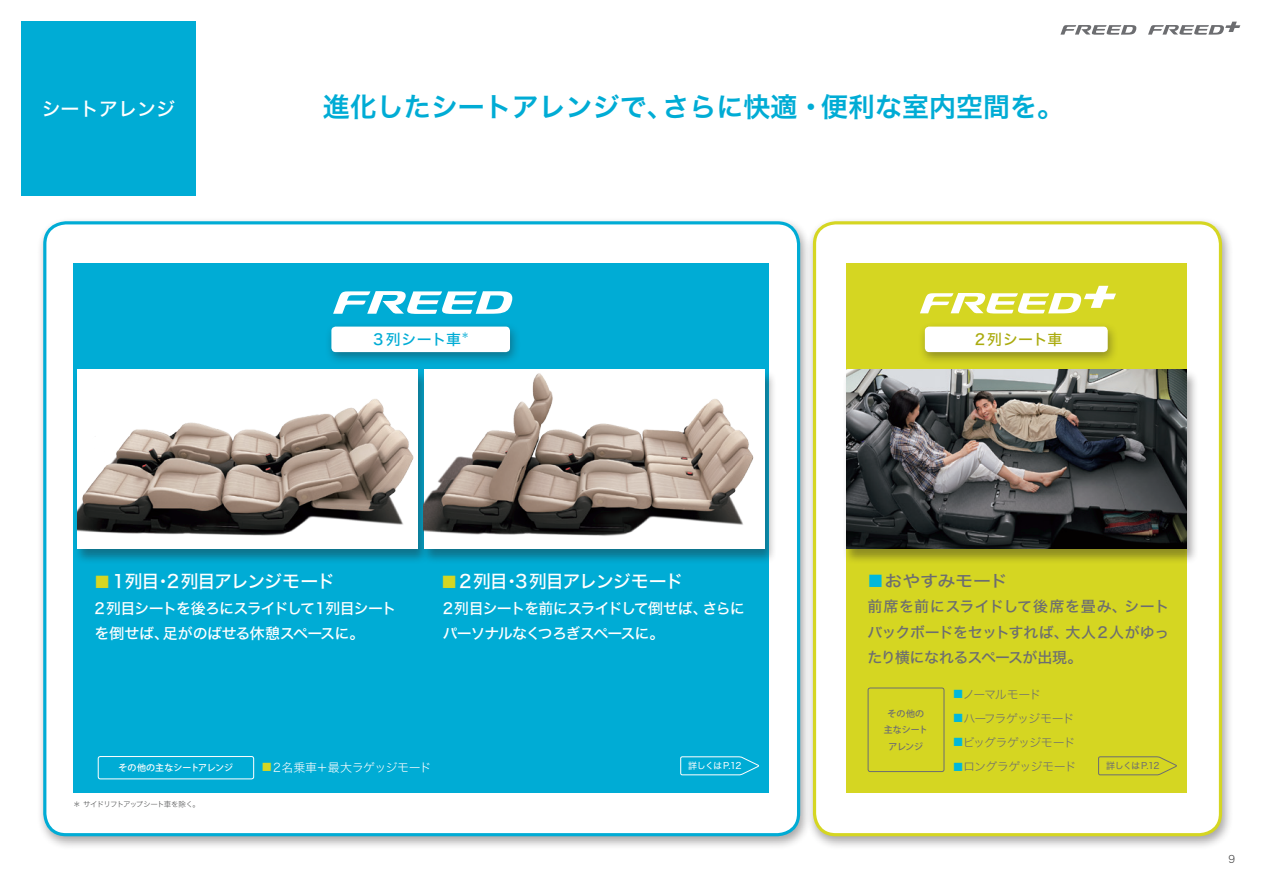
<style>
.page{position:relative;width:1263px;height:893px;background:#fff}
.page>*{position:absolute;margin:0;border:0;box-sizing:border-box;transform-origin:0 0}
.t1{font:27px "Hira Kaku Std W6";color:#00acd5}
.t2{font:19.2px "Hira Kaku Std W5";color:#fff}
.t3{font:18px "Hira Kaku Std W5";letter-spacing:-.07em;color:#fff}
.t4{font:16.2px "Hira Kaku Std W5";letter-spacing:-.02em;color:#6c6d70;scale:1.11 1}
.t5{font:15px/25.5px "Hira Kaku Std W5";letter-spacing:-.03em;color:#6c6d70;text-align:justify}
.t6{font:15px/25.5px "Hira Kaku Std W5";letter-spacing:-.04em;color:#fff}
.t7{font:15px/25.5px "Hira Kaku Std W5";letter-spacing:-.06em;color:#fff}
.t8{font:15px "Hira Kaku Std W5";letter-spacing:.025em;color:#00acd5}
.t9{font:15px "Hira Kaku Std W5";letter-spacing:.025em;color:#aaab0e}
.t10{font:12px "Hira Kaku Std W2";letter-spacing:-.065em;color:#6c6d70}
.t11{font:12px "Hira Kaku Std W2";letter-spacing:-.02em;color:#fff}
.t12{font:12px "Hira Kaku Std W2";letter-spacing:-.1em;color:#6c6d70}
.t13{font:10.5px "Hira Kaku Std W2";color:#3e3e3f}
.t14{font:500 9px "Koz Go Pro";color:#fff}
.t15{font:500 9px "Koz Go Pro";color:#6c6d70}
.t16{font:9px "Hira Kaku Std W4";letter-spacing:-.075em;color:#fff}
.t17{font:9px "Hira Kaku Std W4";letter-spacing:-.075em;color:#6c6d70}
.t18{font:7.5px "Hira Kaku Std W2";letter-spacing:-.095em;color:#4b4c4d}
.s1{font-size:16.2px;color:#d5d622}
.s2{color:#00b8db}
.s3{font-size:10.8px;color:#00b8db}
.s4{font-size:10.8px;color:#d5d622}
</style>
<div class="page">
<div style="left:806px;top:217px;width:427px;height:632px;background:#231f20;opacity:.4"></div>
<div style="left:814px;top:223px;width:406px;height:612px;background:#fff;border-radius:21px"></div>
<div style="left:813px;top:221px;width:409px;height:615px;border:3px solid #d5d622;border-radius:21px"></div>
<div style="left:846px;top:263px;width:340px;height:529px;background:#d5d622"></div>
<div style="left:36px;top:217px;width:775px;height:632px;background:#231f20;opacity:.4"></div>
<div style="left:45px;top:223px;width:753px;height:612px;background:#fff;border-radius:21px"></div>
<div style="left:43px;top:221px;width:757px;height:615px;border:3px solid #00acd5;border-radius:21px"></div>
<div style="left:73px;top:263px;width:695px;height:529px;background:#00acd5"></div>
<svg style="left:680px;top:756px;width:79px;height:20px"></svg>
<svg style="left:1098px;top:756px;width:79px;height:20px"></svg>
<div style="left:98px;top:756px;width:156px;height:23px;border:1px solid #fff;border-radius:2px"></div>
<div style="left:868px;top:688px;width:76px;height:84px;border:1px solid #6c6d70;border-radius:2px"></div>
<div style="left:73px;top:369px;width:357px;height:195px;background:#231f20;opacity:.4"></div>
<div style="left:420px;top:369px;width:356px;height:195px;background:#231f20;opacity:.4"></div>
<div style="left:842px;top:369px;width:356px;height:195px;background:#231f20;opacity:.4"></div>
<svg style="left:920px;top:286px;width:196px;height:27px"></svg>
<svg style="left:333px;top:291px;width:179px;height:23px"></svg>
<div style="left:918px;top:322px;width:201px;height:44px;background:#231f20;opacity:.4"></div>
<div style="left:925px;top:327px;width:183px;height:25px;background:#fff;border-radius:4px"></div>
<div style="left:21px;top:21px;width:175px;height:175px;background:#00acd5"></div>
<img style="left:77px;top:369px;width:341px;height:179px">
<img style="left:424px;top:369px;width:340px;height:179px">
<img style="left:846px;top:369px;width:340px;height:179px">
<div style="left:325px;top:322px;width:196px;height:44px;background:#231f20;opacity:.4"></div>
<div style="left:331px;top:327px;width:179px;height:25px;background:#fff;border-radius:4px"></div>
<svg style="left:1060px;top:25px;width:76px;height:10px"></svg>
<svg style="left:1148px;top:22px;width:92px;height:13px"></svg>
<p class="t2" style="left:41px;top:94px;width:135px">シートアレンジ</p>
<p class="t1" style="left:323px;top:86px;width:743px">進化したシートアレンジで、さらに快適・便利な室内空間を。</p>
<p class="t8" style="left:373px;top:328px;width:97px">3列シート車<sup>＊</sup></p>
<p class="t9" style="left:975px;top:328px;width:89px">2列シート車</p>
<p class="t3" style="left:94px;top:568px;width:242px"><span class="s1">■</span> 1列目・2列目アレンジモード</p>
<p class="t3" style="left:441px;top:568px;width:244px"><span class="s1">■</span> 2列目・3列目アレンジモード</p>
<p class="t4" style="left:867px;top:569px;width:128px"><span class="s2">■</span>おやすみモード</p>
<p class="t6" style="left:95px;top:596px;width:303px">2列目シートを後ろにスライドして1列目シートを倒せば、足がのばせる休憩スペースに。</p>
<p class="t7" style="left:443px;top:596px;width:303px">2列目シートを前にスライドして倒せば、さらにパーソナルなくつろぎスペースに。</p>
<p class="t5" style="left:867px;top:594px;width:303px">前席を前にスライドして後席を畳み、シートバックボードをセットすれば、大人2人がゆったり横になれるスペースが出現。</p>
<p class="t15" style="left:887px;top:708px;width:38px">その他の</p>
<p class="t15" style="left:884px;top:724px;width:46px">主なシート</p>
<p class="t15" style="left:888px;top:741px;width:36px">アレンジ</p>
<p class="t12" style="left:953px;top:685px;width:90px"><span class="s3">■</span>ノーマルモード</p>
<p class="t10" style="left:953px;top:709px;width:123px"><span class="s3">■</span>ハーフラゲッジモード</p>
<p class="t10" style="left:953px;top:733px;width:124px"><span class="s3">■</span>ビッグラゲッジモード</p>
<p class="t14" style="left:118px;top:762px;width:116px">その他の主なシートアレンジ</p>
<p class="t10" style="left:953px;top:757px;width:125px"><span class="s3">■</span>ロングラゲッジモード</p>
<p class="t11" style="left:261px;top:758px;width:172px"><span class="s4">■</span>2名乗車＋最大ラゲッジモード</p>
<p class="t16" style="left:688px;top:759px;width:55px">詳しくはP.12</p>
<p class="t17" style="left:1106px;top:759px;width:55px">詳しくはP.12</p>
<p class="t18" style="left:73px;top:799px;width:128px">＊ サイドリフトアップシート車を除く。</p>
<p class="t13" style="left:1228px;top:851px;width:8px">9</p>
</div>
